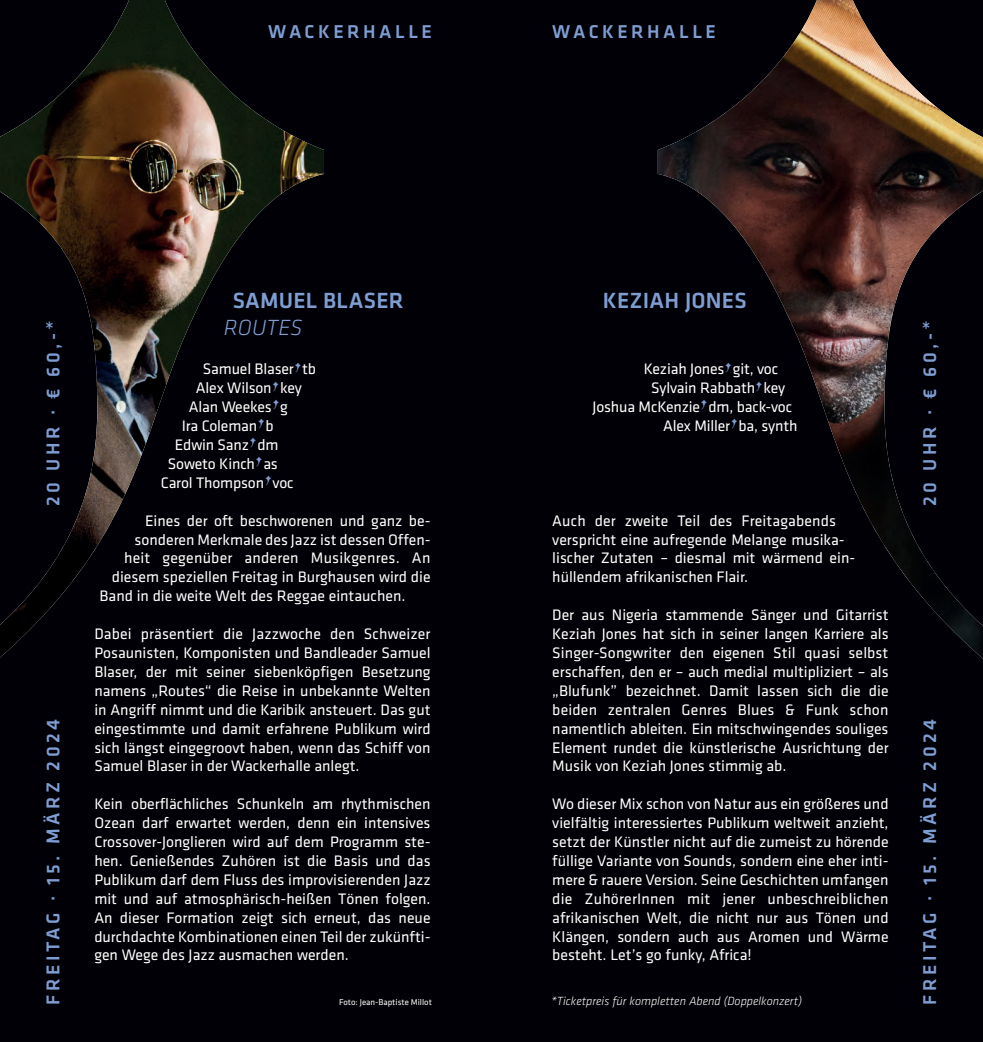
<style>
.page{position:relative;width:983px;height:1042px;background:#fff}
.page>*{position:absolute;margin:0;border:0;box-sizing:border-box;transform-origin:0 0}
.Band{font:500 22.75px/27.3px "Klavika Basic";letter-spacing:.01em;color:#7e9ed2}
.Termin{font:500 19.25px "Klavika Basic";letter-spacing:.18em;color:#7e9ed2}
.Ort{font:500 19.25px "Klavika Basic";letter-spacing:.18em;color:#7e9ed2}
.Copy{font:15.75px/18.9px "Klavika Basic";color:#fff;text-align:justify}
.Copy-2{font:italic 300 12.25px "Klavika Basic";color:#fff}
.t1{font:8.75px "Klavika Basic";color:#fff}
.s1{font-weight:300;font-style:italic}
.s2{font-family:"Fette Fraktur";font-size:24.5px;color:#7e9ed2}
</style>
<div class="page">
<div style="left:491px;top:0;width:491px;height:1042px;background:#000006"></div>
<div style="left:0;top:0;width:491px;height:1042px;background:#000006"></div>
<img style="left:657px;top:0;width:325px;height:658px">
<img style="left:0;top:0;width:324px;height:658px">
<p class="Ort" style="left:268px;top:18px;width:165px">WACKERHALLE</p>
<p class="Ort" style="left:552px;top:18px;width:165px">WACKERHALLE</p>
<p class="Band" style="left:224px;top:286px;width:181px;text-indent:9px">SAMUEL BLASER<br><span class="s1">ROUTES</span></p>
<p class="Copy" style="left:203px;top:359px;width:115px">Samuel Blaser<span class="s2">’</span>tb</p>
<p class="Copy" style="left:196px;top:378px;width:107px">Alex Wilson<span class="s2">’</span>key</p>
<p class="Copy" style="left:189px;top:397px;width:100px">Alan Weekes<span class="s2">’</span>g</p>
<p class="Copy" style="left:182px;top:416px;width:93px">Ira Coleman<span class="s2">’</span>b</p>
<p class="Copy" style="left:175px;top:435px;width:105px">Edwin Sanz<span class="s2">’</span>dm</p>
<p class="Copy" style="left:168px;top:454px;width:111px">Soweto Kinch<span class="s2">’</span>as</p>
<p class="Copy" style="left:161px;top:473px;width:134px">Carol Thompson<span class="s2">’</span>voc</p>
<p class="Copy" style="left:145px;top:510px;width:283px">Eines der oft beschworenen und ganz be--</p>
<p class="Copy" style="left:135px;top:529px;width:297px">sonderen Merkmale des Jazz ist dessen Offen-</p>
<p class="Copy" style="left:124px;top:548px;width:308px">heit gegenüber anderen Musikgenres. An</p>
<p class="Copy" style="left:112px;top:567px;width:320px">diesem speziellen Freitag in Burghausen wird die</p>
<p class="Copy" style="left:100px;top:586px;width:307px">Band in die weite Welt des Reggae eintauchen.</p>
<p class="Copy" style="left:94px;top:624px;width:338px">Dabei präsentiert die Jazzwoche den Schweizer Posaunisten, Komponisten und Bandleader Samuel Blaser, der mit seiner siebenköpfigen Besetzung namens „Routes“ die Reise in unbekannte Welten in Angriff nimmt und die Karibik ansteuert. Das gut eingestimmte und damit erfahrene Publikum wird sich längst eingegroovt haben, wenn das Schiff von Samuel Blaser in der Wackerhalle anlegt.</p>
<p class="Copy" style="left:94px;top:794px;width:338px">Kein oberflächliches Schunkeln am rhythmischen Ozean darf erwartet werden, denn ein intensives Crossover-Jonglieren wird auf dem Programm ste&shy;hen. Genießendes Zuhören ist die Basis und das Publikum darf dem Fluss des improvisierenden Jazz mit und auf atmosphärisch-heißen Tönen folgen.<br>An dieser Formation zeigt sich erneut, das neue durchdachte Kombinationen einen Teil der zukünfti&shy;gen Wege des Jazz ausmachen werden.</p>
<p class="Band" style="left:602px;top:286px;width:145px">KEZIAH JONES</p>
<p class="Termin" style="left:40px;top:506px;width:188px;rotate:-90deg">20 UHR · € 60,-*</p>
<p class="Termin" style="left:916px;top:506px;width:188px;rotate:-90deg">20 UHR · € 60,-*</p>
<p class="Copy" style="left:643px;top:359px;width:136px">Keziah Jones<span class="s2">’</span>git, voc</p>
<p class="Copy" style="left:651px;top:378px;width:135px">Sylvain Rabbath<span class="s2">’</span>key</p>
<p class="Copy" style="left:592px;top:397px;width:201px">Joshua McKenzie<span class="s2">’</span>dm, back-voc</p>
<p class="Copy" style="left:663px;top:416px;width:136px">Alex Miller<span class="s2">’</span>ba, synth</p>
<p class="Copy" style="left:552px;top:510px;width:302px;text-align:left">Auch der zweite Teil des Freitagabends verspricht eine aufregende Melange musika&shy;lischer Zutaten – diesmal mit wärmend ein&shy;hüllendem afrikanischen Flair.</p>
<p class="Copy" style="left:552px;top:605px;width:338px">Der aus Nigeria stammende Sänger und Gitarrist Keziah Jones hat sich in seiner langen Karriere als Singer-Songwriter den eigenen Stil quasi selbst erschaffen, den er – auch medial multipliziert – als „Blufunk” bezeichnet. Damit lassen sich die die beiden zentralen Genres Blues &amp; Funk schon namentlich ableiten. Ein mitschwingendes souliges Element rundet die künstlerische Ausrichtung der Musik von Keziah Jones stimmig ab.</p>
<p class="Copy" style="left:552px;top:794px;width:338px">Wo dieser Mix schon von Natur aus ein größeres und vielfältig interessiertes Publikum weltweit anzieht, setzt der Künstler nicht auf die zumeist zu hörende füllige Variante von Sounds, sondern eine eher inti&shy;mere &amp; rauere Version. Seine Geschichten umfangen die ZuhörerInnen mit jener unbeschreiblichen afrikanischen Welt, die nicht nur aus Tönen und Klängen, sondern auch aus Aromen und Wärme besteht. Let’s go funky, Africa!</p>
<p class="Copy-2" style="left:551px;top:993px;width:252px">*Ticketpreis für kompletten Abend (Doppelkonzert)</p>
<p class="Termin" style="left:40px;top:1005px;width:287px;rotate:-90deg">FREITAG · 15. MÄRZ 2024</p>
<p class="Termin" style="left:916px;top:1005px;width:287px;rotate:-90deg">FREITAG · 15. MÄRZ 2024</p>
<p class="t1" style="left:339px;top:996px;width:94px">Foto: Jean-Baptiste Millot</p>
</div>
